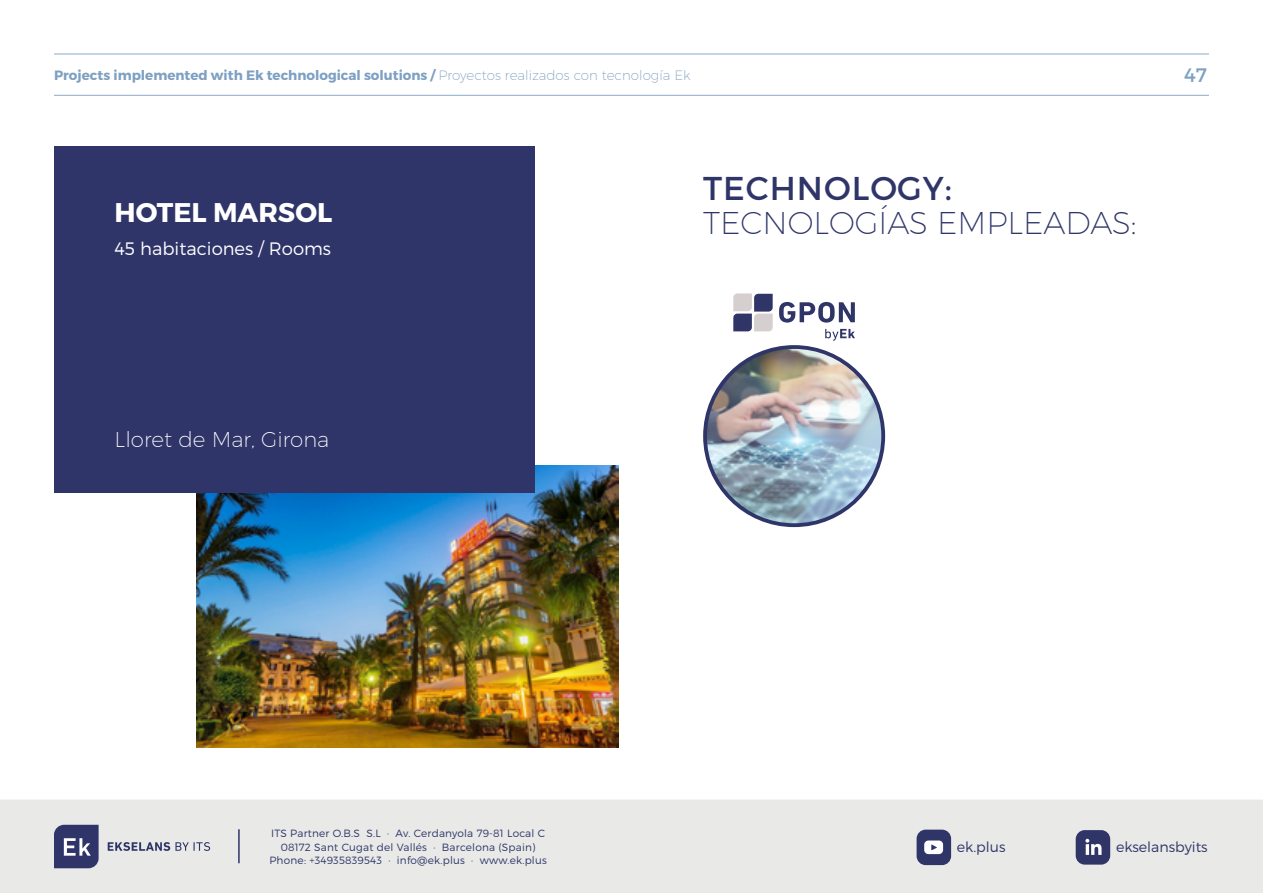
<style>
.page{position:relative;width:1263px;height:893px;background:#fff}
.page>*{position:absolute;margin:0;border:0;box-sizing:border-box;transform-origin:0 0}
.t1{font:33px "Montserrat";letter-spacing:.03em;color:#2f3569}
.t2{font:200 31.5px "Montserrat";color:#2f3569}
.t3{font:700 27px "Montserrat";color:#fff}
.t4{font:200 21.45px "Montserrat";color:#fff}
.t5{font:19.5px "Montserrat";color:#7ea0c2}
.t6{font:300 18px "Montserrat";color:#fff}
.t7{font:300 14.25px "Montserrat";color:#2f3569}
.t8{font:700 13.5px "Montserrat";color:#7ea0c2}
.t9{font:300 10.5px/13.5px "Montserrat";letter-spacing:.02em;color:#2d3568;text-align:center}
.s1{font-weight:200}
</style>
<div class="page">
<div style="left:0;top:799px;width:1263px;height:94px;background:#e9e9e7"></div>
<svg style="left:54px;top:825px;width:45px;height:43px"></svg>
<svg style="left:108px;top:842px;width:102px;height:9px"></svg>
<hr style="left:238px;top:829px;width:2px;height:34px;background:#2f3569">
<hr style="left:54px;top:53px;width:1155px;height:2px;background:#9ab2ce">
<hr style="left:54px;top:95px;width:1155px;height:1px;background:#9ab2ce">
<div style="left:916px;top:830px;width:35px;height:35px;background:#303568;border-radius:9px"></div>
<svg style="left:924px;top:840px;width:19px;height:14px"></svg>
<div style="left:1076px;top:830px;width:34px;height:35px;background:#303568;border-radius:9px"></div>
<svg style="left:1085px;top:839px;width:16px;height:16px"></svg>
<img style="left:196px;top:465px;width:422px;height:282px">
<div style="left:54px;top:146px;width:480px;height:346px;background:#2f3569"></div>
<svg style="left:733px;top:293px;width:40px;height:38px"></svg>
<svg style="left:779px;top:302px;width:76px;height:21px"></svg>
<svg style="left:825px;top:329px;width:30px;height:12px"></svg>
<img style="left:705px;top:347px;width:178px;height:178px">
<div style="left:703px;top:345px;width:182px;height:182px;border:4px solid #2f3569;border-radius:50%"></div>
<p class="t8" style="left:54px;top:66px;width:638px">Projects implemented with Ek technological solutions / <span class="s1">Proyectos realizados con tecnología Ek</span></p>
<h3 class="t5" style="left:1184px;top:63px;width:24px">47</h3>
<h3 class="t3" style="left:115px;top:196px;width:219px">HOTEL MARSOL</h3>
<h3 class="t6" style="left:115px;top:237px;width:218px">45 habitaciones / Rooms</h3>
<h3 class="t4" style="left:115px;top:426px;width:216px">Lloret de Mar, Girona</h3>
<p class="t9" style="left:269px;top:826px;width:279px">ITS Partner O.B.S S.L · Av. Cerdanyola 79-81 Local C<br>08172 Sant Cugat del Vallés · Barcelona (Spain)<br>Phone: +34935839543 · info@ek.plus · www.ek.plus</p>
<h1 class="t1" style="left:703px;top:168px;width:250px">TECHNOLOGY:</h1>
<h2 class="t2" style="left:703px;top:204px;width:435px">TECNOLOGÍAS EMPLEADAS:</h2>
<h3 class="t7" style="left:957px;top:838px;width:50px">ek.plus</h3>
<h3 class="t7" style="left:1116px;top:838px;width:93px">ekselansbyits</h3>
</div>
